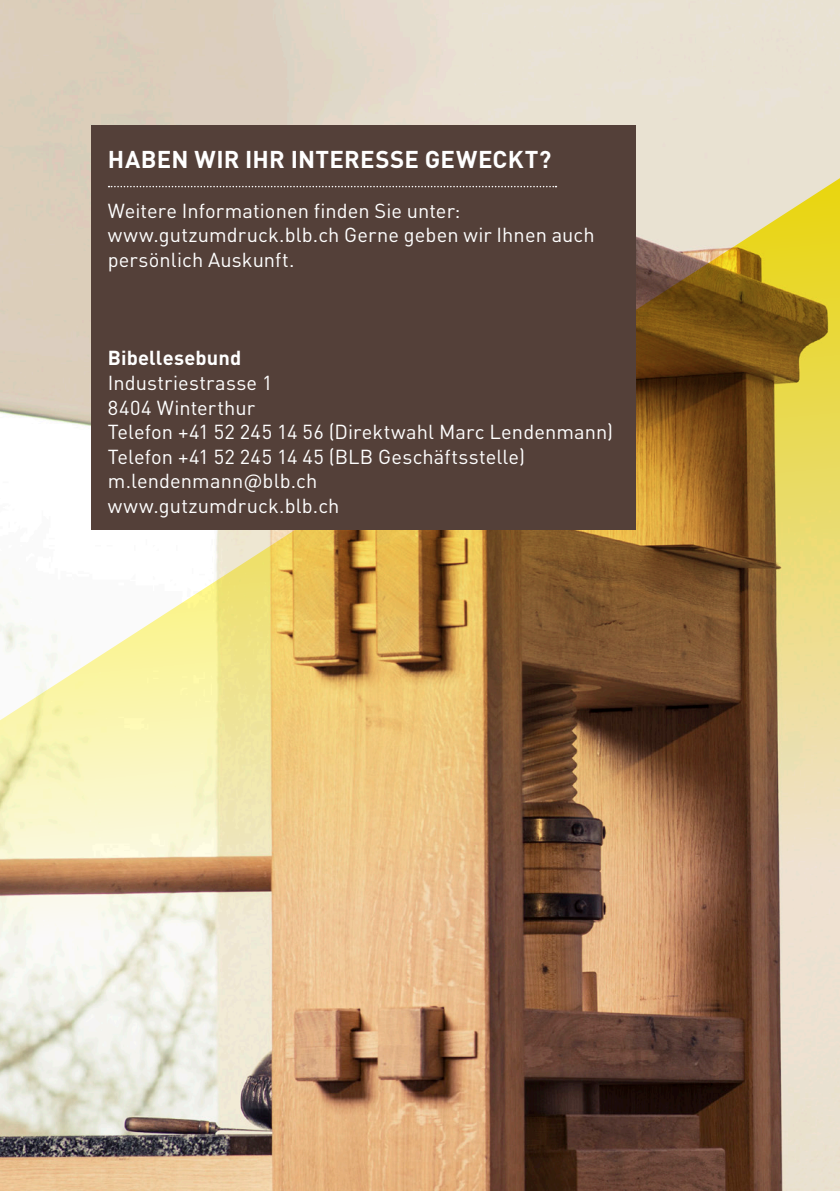
<style>
.page{position:relative;width:840px;height:1191px;background:#fff}
.page>*{position:absolute;margin:0;border:0;box-sizing:border-box;transform-origin:0 0}
.fliesstext{font:700 24px "DINOT";letter-spacing:.01em;color:#fff}
.fliesstext-2{font:20px "DINOT";letter-spacing:.005em;color:#fff}
.text_lauftext{font:20px/24.6px "DINOT";letter-spacing:.005em;color:#fff}
.fliesstext-3{font:700 20px "DINOT";letter-spacing:.01em;color:#fff}
</style>
<div class="page">
<img style="left:0;top:100px;width:839px;height:1091px">
<div style="left:91px;top:126px;width:544px;height:404px;background:#544039"></div>
<svg style="left:108px;top:186px;width:448px;height:1px"></svg>
<p class="fliesstext" style="left:108px;top:144px;width:444px">HABEN WIR IHR INTERESSE GEWECKT?</p>
<p class="text_lauftext" style="left:108px;top:198px;width:354px">Weitere Informationen finden Sie unter:</p>
<p class="text_lauftext" style="left:108px;top:222px;width:488px">www.gutzumdruck.blb.ch Gerne geben wir Ihnen auch persönlich Auskunft.</p>
<p class="fliesstext-3" style="left:108px;top:345px;width:135px">Bibellesebund</p>
<p class="fliesstext-2" style="left:108px;top:370px;width:166px">Industriestrasse 1</p>
<p class="fliesstext-2" style="left:108px;top:395px;width:149px">8404 Winterthur</p>
<p class="fliesstext-2" style="left:108px;top:419px;width:506px">Telefon +41 52 245 14 56 (Direktwahl Marc Lendenmann)</p>
<p class="fliesstext-2" style="left:108px;top:444px;width:418px">Telefon +41 52 245 14 45 (BLB Geschäftsstelle)</p>
<p class="fliesstext-2" style="left:108px;top:468px;width:211px">m.lendenmann@blb.ch</p>
<p class="fliesstext-2" style="left:108px;top:493px;width:233px">www.gutzumdruck.blb.ch</p>
</div>
